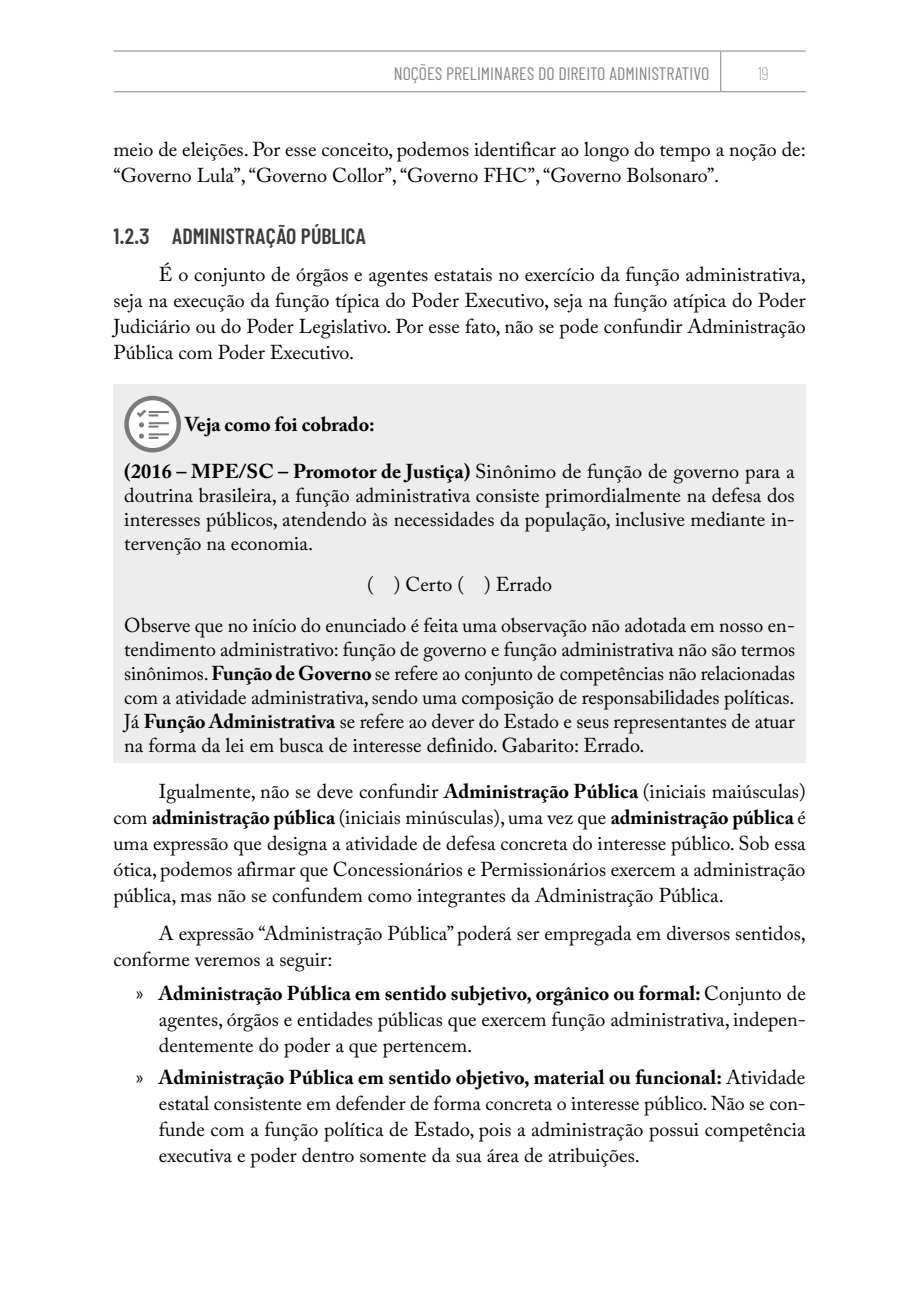
<style>
.page{position:relative;width:908px;height:1304px;background:#fff}
.page>*{position:absolute;margin:0;border:0;box-sizing:border-box;transform-origin:0 0}
.t1{font:600 22px "Barlow Condensed";color:#3c3c3b}
.t2{font:20px/26px "Adobe Caslon Pro";color:#000;text-align:justify}
.t3{font:700 20px "Adobe Caslon Pro";color:#000}
.t4{font:18px "Barlow Condensed";color:#878787}
.t5{font:100 18px "Barlow Condensed";color:#878787}
.s1{font-weight:700}
.s2{font-family:"Myriad Pro";font-stretch:condensed}
</style>
<div class="page">
<hr style="left:113px;top:51px;width:607px;height:1px;background:#878787">
<hr style="left:720px;top:51px;width:85px;height:1px;background:#878787">
<hr style="left:720px;top:52px;width:1px;height:39px;background:#878787">
<hr style="left:113px;top:91px;width:607px;height:1px;background:#878787">
<hr style="left:720px;top:91px;width:85px;height:1px;background:#878787">
<div style="left:113px;top:384px;width:692px;height:379px;background:#ededed"></div>
<svg style="left:126px;top:398px;width:53px;height:52px"></svg>
<div style="left:124px;top:396px;width:57px;height:56px;border:4px solid #7a7a79;border-radius:50%"></div>
<hr style="left:149px;top:411px;width:20px;height:2px;background:#7a7a79">
<hr style="left:149px;top:422px;width:20px;height:2px;background:#7a7a79">
<hr style="left:149px;top:433px;width:20px;height:2px;background:#7a7a79">
<svg style="left:139px;top:434px;width:19px;height:5px"></svg>
<svg style="left:137px;top:409px;width:21px;height:19px"></svg>
<p class="t4" style="left:393px;top:63px;width:317px">NOÇÕES PRELIMINARES DO DIREITO ADMINISTRATIVO</p>
<p class="t5" style="left:757px;top:63px;width:13px">19</p>
<p class="t2" style="left:113px;top:137px;width:693px">meio de eleições. Por esse conceito, podemos identificar ao longo do tempo a noção de: “Governo Lula”, “Governo Collor”, “Governo FHC”, “Governo Bolsonaro”.</p>
<p class="t1" style="left:113px;top:222px;width:254px">1.2.3 ADMINISTRAÇÃO PÚBLICA</p>
<p class="t2" style="left:113px;top:262px;width:693px;text-indent:45px">É o conjunto de órgãos e agentes estatais no exercício da função administrativa, seja na execução da função típica do Poder Executivo, seja na função atípica do Poder Judiciário ou do Poder Legislativo. Por esse fato, não se pode confundir Administração Pública com Poder Executivo.</p>
<p class="t3" style="left:185px;top:413px;width:191px">Veja como foi cobrado:</p>
<p class="t2" style="left:124px;top:459px;width:672px;line-height:24px"><span class="s1">(2016 – MPE/SC – Promotor de Justiça)</span> Sinônimo de função de governo para a doutrina brasileira, a função administrativa consiste primordialmente na defesa dos interesses públicos, atendendo às necessidades da população, inclusive mediante in&shy;tervenção na economia.</p>
<p class="t2" style="left:124px;top:563px;width:672px;line-height:41px;text-align:center">( ) Certo ( ) Errado<br>Observe que no início do enunciado é feita uma observação não adotada em nosso en-</p>
<p class="t2" style="left:124px;top:637px;width:672px;line-height:24px">tendimento administrativo: função de governo e função administrativa não são termos sinônimos. <span class="s1">Função de Governo</span> se refere ao conjunto de competências não relacionadas com a atividade administrativa, sendo uma composição de responsabilidades políticas.<br>Já <span class="s1">Função Administrativa</span> se refere ao dever do Estado e seus representantes de atuar na forma da lei em busca de interesse definido. Gabarito: Errado.</p>
<p class="t2" style="left:113px;top:778px;width:693px;text-indent:45px">Igualmente, não se deve confundir <span class="s1">Administração Pública</span> (iniciais maiúsculas) com <span class="s1">administração pública</span> (iniciais minúsculas), uma vez que <span class="s1">administração pública</span> é uma expressão que designa a atividade de defesa concreta do interesse público. Sob essa ótica, podemos afirmar que Concessionários e Permissionários exercem a administração pública, mas não se confundem como integrantes da Administração Pública.</p>
<p class="t2" style="left:113px;top:920px;width:693px;text-indent:45px">A expressão “Administração Pública” poderá ser empregada em diversos sentidos, conforme veremos a seguir:</p>
<p class="t2" style="left:159px;top:980px;width:648px;text-indent:-23px"><span class="s2">»</span> <span class="s1">Administração Pública em sentido subjetivo, orgânico ou formal:</span> Conjunto de agentes, órgãos e entidades públicas que exercem função administrativa, indepen&shy;dentemente do poder a que pertencem.</p>
<p class="t2" style="left:159px;top:1064px;width:648px;text-indent:-23px"><span class="s2">»</span> <span class="s1">Administração Pública em sentido objetivo, material ou funcional:</span> Atividade estatal consistente em defender de forma concreta o interesse público. Não se con&shy;funde com a função política de Estado, pois a administração possui competência executiva e poder dentro somente da sua área de atribuições.</p>
</div>
